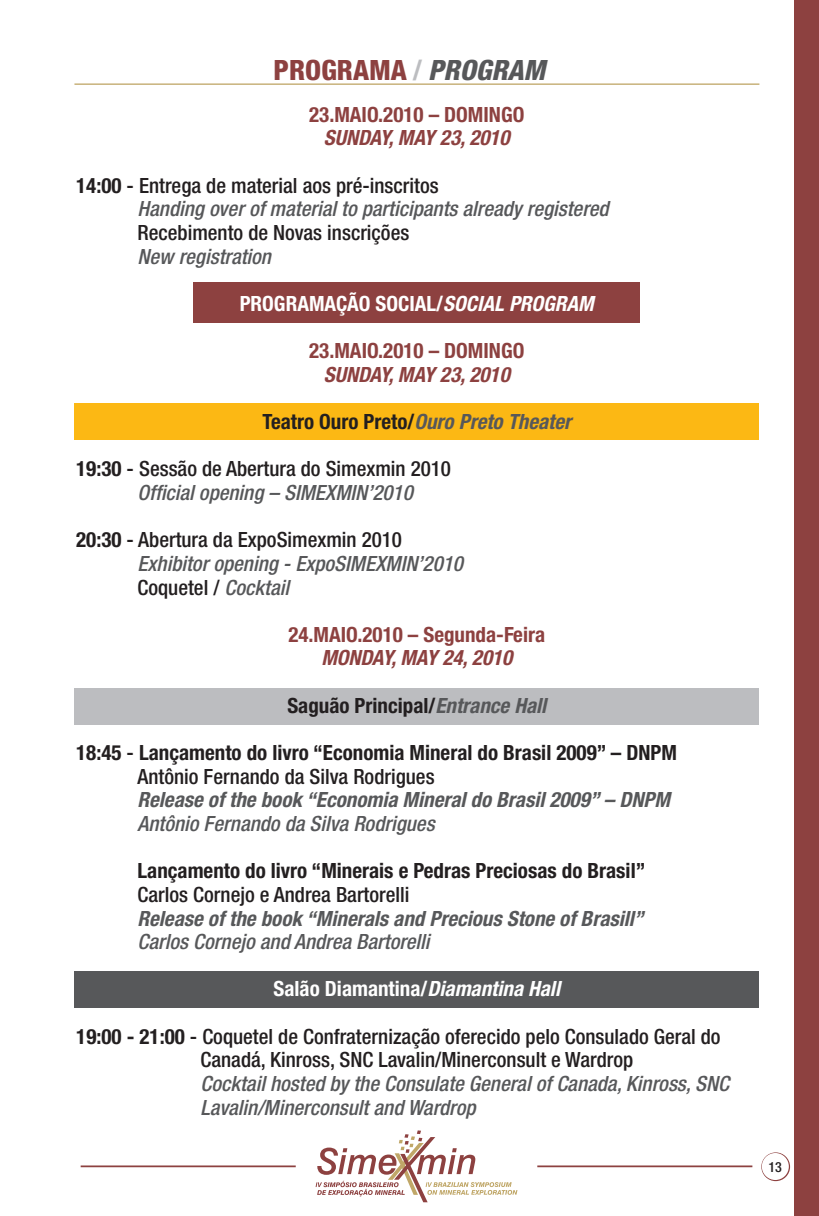
<style>
.page{position:relative;width:819px;height:1216px;background:#fff}
.page>*{position:absolute;margin:0;border:0;box-sizing:border-box;transform-origin:0 0}
.t1{font:800 condensed 28px "Helvetica Neue LT Std";color:#8d4140}
.t2{font:italic 500 condensed 21px/23.6px "Helvetica Neue LT Std";color:#57585a}
.t3{font:500 condensed 21px/23.6px "Helvetica Neue LT Std";color:#231f20}
.t4{font:700 condensed 21px/23.6px "Helvetica Neue LT Std";color:#231f20}
.t5{font:italic 700 condensed 21px "Helvetica Neue LT Std";color:#57585a}
.t6{font:700 condensed 21px "Helvetica Neue LT Std";color:#8d4140}
.t7{font:700 condensed 21px "Helvetica Neue LT Std";color:#fff}
.t8{font:italic 700 condensed 21px "Helvetica Neue LT Std";color:#8d4140}
.t9{font:500 condensed 14px "Helvetica Neue LT Std";color:#231f20}
.s1{font-weight:700;color:#bcbdc0}
.s2{font-style:italic;color:#57585a}
.s3{font-weight:700;font-style:normal;color:#231f20}
.s4{font-style:normal;color:#231f20}
.s5{font-style:italic}
.s6{font-weight:700}
.s7{font-weight:500}
</style>
<div class="page">
<svg style="left:761px;top:1152px;width:29px;height:29px"></svg>
<div style="left:761px;top:1152px;width:27px;height:27px;background:#fff;border-radius:50%"></div>
<hr style="left:81px;top:1165px;width:215px;height:2px;background:#8d4140">
<hr style="left:537px;top:1165px;width:215px;height:2px;background:#8d4140">
<svg style="left:315px;top:1130px;width:202px;height:72px"></svg>
<div style="left:794px;top:0;width:25px;height:1215px;background:#8d4140"></div>
<div style="left:193px;top:282px;width:447px;height:40px;background:#8d4140"></div>
<div style="left:74px;top:971px;width:685px;height:36px;background:#57585a"></div>
<div style="left:74px;top:403px;width:685px;height:36px;background:#fcb814"></div>
<div style="left:74px;top:688px;width:685px;height:36px;background:#bcbdc0"></div>
<hr style="left:74px;top:83px;width:685px;height:2px;background:#c0a768">
<h1 class="t1" style="left:273px;top:52px;width:273px">PROGRAMA <span class="s1">/</span> <span class="s2">PROGRAM</span></h1>
<p class="t6" style="left:309px;top:102px;width:217px">23.MAIO.2010 – DOMINGO</p>
<p class="t8" style="left:324px;top:125px;width:187px">SUNDAY, MAY 23, 2010</p>
<p class="t2" style="left:137px;top:174px;width:472px;text-indent:-61px"><span class="s3">14:00</span> <span class="s4">- Entrega de material aos pré-inscritos<br></span>Handing over of material to participants already registered</p>
<p class="t3" style="left:137px;top:220px;width:273px">Recebimento de Novas inscrições</p>
<p class="t2" style="left:137px;top:245px;width:135px">New registration</p>
<p class="t7" style="left:240px;top:291px;width:355px">PROGRAMAÇÃO SOCIAL/<span class="s5">SOCIAL PROGRAM</span></p>
<p class="t6" style="left:309px;top:338px;width:217px">23.MAIO.2010 – DOMINGO</p>
<p class="t8" style="left:324px;top:361px;width:187px">SUNDAY, MAY 23, 2010</p>
<p class="t4" style="left:262px;top:409px;width:310px">Teatro Ouro Preto/<span class="s2">Ouro Preto Theater</span></p>
<p class="t3" style="left:137px;top:457px;width:315px;text-indent:-61px"><span class="s6">19:30</span> - Sessão de Abertura do Simexmin 2010<br><span class="s2">Official opening – SIMEXMIN’2010</span></p>
<p class="t2" style="left:137px;top:528px;width:327px;text-indent:-61px"><span class="s3">20:30</span> <span class="s4">- Abertura da ExpoSimexmin 2010<br></span>Exhibitor opening - ExpoSIMEXMIN’2010<br><span class="s4">Coquetel /</span> Cocktail</p>
<p class="t6" style="left:288px;top:621px;width:258px">24.MAIO.2010 – Segunda-Feira</p>
<p class="t8" style="left:321px;top:645px;width:192px">MONDAY, MAY 24, 2010</p>
<p class="t4" style="left:287px;top:693px;width:260px">Saguão Principal/<span class="s2">Entrance Hall</span></p>
<p class="t4" style="left:137px;top:740px;width:541px;text-indent:-61px">18:45 <span class="s7">-</span> Lançamento do livro “Economia Mineral do Brasil 2009” – DNPM<br><span class="s7">Antônio Fernando da Silva Rodrigues</span></p>
<p class="t5" style="left:137px;top:787px;width:534px">Release of the book “Economia Mineral do Brasil 2009” – DNPM</p>
<p class="t2" style="left:137px;top:812px;width:298px">Antônio Fernando da Silva Rodrigues</p>
<p class="t4" style="left:137px;top:858px;width:509px">Lançamento do livro “Minerais e Pedras Preciosas do Brasil”</p>
<p class="t3" style="left:137px;top:882px;width:273px">Carlos Cornejo e Andrea Bartorelli</p>
<p class="t5" style="left:137px;top:905px;width:507px">Release of the book “Minerals and Precious Stone of Brasill”</p>
<p class="t2" style="left:137px;top:930px;width:293px">Carlos Cornejo and Andrea Bartorelli</p>
<p class="t7" style="left:273px;top:976px;width:288px">Salão Diamantina/<span class="s5">Diamantina Hall</span></p>
<p class="t3" style="left:200px;top:1024px;width:521px;text-indent:-124px"><span class="s6">19:00 - 21:00</span> - Coquetel de Confraternização oferecido pelo Consulado Geral do<br>Canadá, Kinross, SNC Lavalin/Minerconsult e Wardrop</p>
<p class="t2" style="left:200px;top:1071px;width:530px">Cocktail hosted by the Consulate General of Canada, Kinross, SNC<br>Lavalin/Minerconsult and Wardrop</p>
<p class="t9" style="left:768px;top:1158px;width:15px">13</p>
</div>
